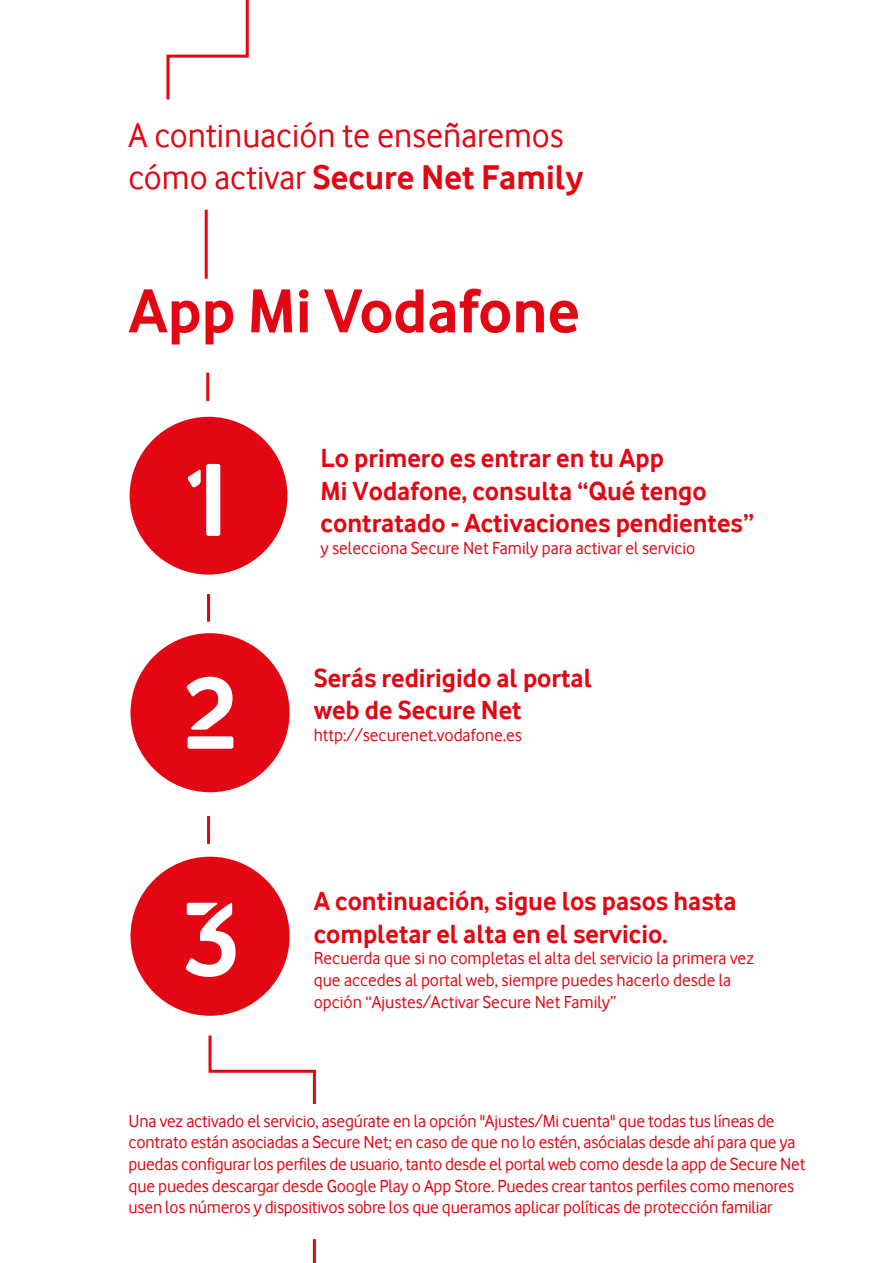
<style>
.page{position:relative;width:893px;height:1263px;background:#fff}
.page>*{position:absolute;margin:0;border:0;box-sizing:border-box;transform-origin:0 0}
.t1{font:700 64.35px "Vodafone Rg";color:#e30613}
.t2{font:35.4px/42.5px "Vodafone Rg";color:#e30613}
.t3{font:700 27px/32.4px "Vodafone Rg";color:#e30613}
.t4{font:18px/21.6px "Vodafone Rg";letter-spacing:-.01em;color:#e30613}
.s1{font-weight:700}
</style>
<div class="page">
<svg style="left:166px;top:0;width:83px;height:100px"></svg>
<hr style="left:206px;top:373px;width:3px;height:28px;background:#e30613">
<hr style="left:207px;top:594px;width:3px;height:28px;background:#e30613">
<hr style="left:207px;top:816px;width:3px;height:28px;background:#e30613">
<svg style="left:208px;top:1035px;width:108px;height:69px"></svg>
<div style="left:130px;top:417px;width:157px;height:158px;background:#e30613;border-radius:50%"></div>
<svg style="left:187px;top:469px;width:14px;height:19px"></svg>
<div style="left:206px;top:464px;width:14px;height:72px;background:#fff;border-radius:2px"></div>
<div style="left:130px;top:633px;width:160px;height:159px;background:#e30613;border-radius:50%"></div>
<svg style="left:188px;top:736px;width:45px;height:13px"></svg>
<svg style="left:186px;top:677px;width:46px;height:53px"></svg>
<div style="left:130px;top:857px;width:160px;height:159px;background:#e30613;border-radius:50%"></div>
<svg style="left:186px;top:903px;width:50px;height:74px"></svg>
<hr style="left:313px;top:1239px;width:3px;height:24px;background:#e30613">
<hr style="left:205px;top:210px;width:3px;height:69px;background:#e30613">
<h2 class="t2" style="left:129px;top:113px;width:456px">A continuación te enseñaremos cómo activar <span class="s1">Secure Net Family</span></h2>
<h1 class="t1" style="left:129px;top:274px;width:453px">App Mi Vodafone</h1>
<h3 class="t3" style="left:321px;top:442px;width:435px">Lo primero es entrar en tu App<br>Mi Vodafone, consulta “Qué tengo contratado - Activaciones pendientes”</h3>
<p class="t4" style="left:321px;top:537px;width:376px">y selecciona Secure Net Family para activar el servicio</p>
<h3 class="t3" style="left:314px;top:661px;width:280px">Serás redirigido al portal web de Secure Net</h3>
<p class="t4" style="left:314px;top:724px;width:210px">http://securenet.vodafone.es</p>
<h3 class="t3" style="left:314px;top:885px;width:424px">A continuación, sigue los pasos hasta completar el alta en el servicio.</h3>
<p class="t4" style="left:314px;top:947px;width:442px">Recuerda que si no completas el alta del servicio la primera vez que accedes al portal web, siempre puedes hacerlo desde la opción “Ajustes/Activar Secure Net Family”</p>
<p class="t4" style="left:129px;top:1110px;width:678px">Una vez activado el servicio, asegúrate en la opción "Ajustes/Mi cuenta" que todas tus líneas de contrato están asociadas a Secure Net; en caso de que no lo estén, asócialas desde ahí para que ya puedas configurar los perfiles de usuario, tanto desde el portal web como desde la app de Secure Net que puedes descargar desde Google Play o App Store. Puedes crear tantos perfiles como menores usen los números y dispositivos sobre los que queramos aplicar políticas de protección familiar</p>
</div>
